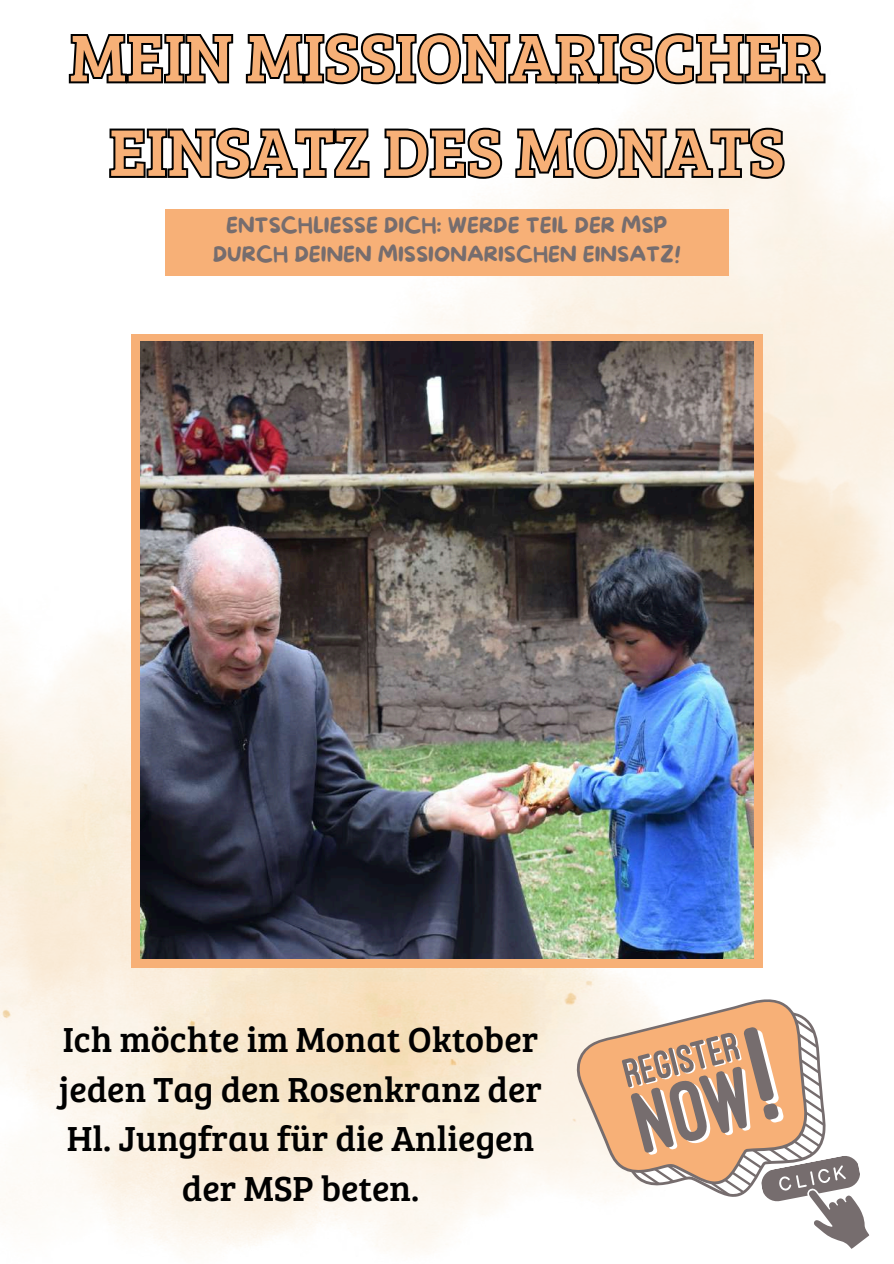
<style>
.page{position:relative;width:894px;height:1264px;background:#fff}
.page>*{position:absolute;margin:0;border:0;box-sizing:border-box;transform-origin:0 0}
.t1{font:68.1px/94.5px "Bree Serif";color:#f7b077;text-align:center}
.t2{font:36px/49.5px "Bree Serif";color:#000;text-align:center}
.t3{font:21px/29.2px "More Sugar";color:#766d6e;text-align:center}
</style>
<div class="page">
<svg style="left:569px;top:992px;width:232px;height:214px"></svg>
<svg style="left:621px;top:1015px;width:249px;height:234px"></svg>
<div style="left:131px;top:334px;width:631px;height:634px;background:#f7b077"></div>
<img style="left:141px;top:342px;width:612px;height:616px">
<div style="left:165px;top:209px;width:563px;height:66px;background:#f7b077"></div>
<svg style="left:68px;top:31px;width:758px;height:56px"></svg>
<svg style="left:109px;top:125px;width:677px;height:56px"></svg>
<h1 class="t1" style="left:69px;top:7px;width:756px">MEIN MISSIONARISCHER<br>EINSATZ DES MONATS</h1>
<p class="t3" style="left:213px;top:212px;width:469px">ENTSCHLIESSE DICH: WERDE TEIL DER MSP<br>DURCH DEINEN MISSIONARISCHEN EINSATZ!</p>
<p class="t2" style="left:59px;top:1013px;width:484px">Ich möchte im Monat Oktober jeden Tag den Rosenkranz der<br>Hl. Jungfrau für die Anliegen der MSP beten.</p>
</div>
